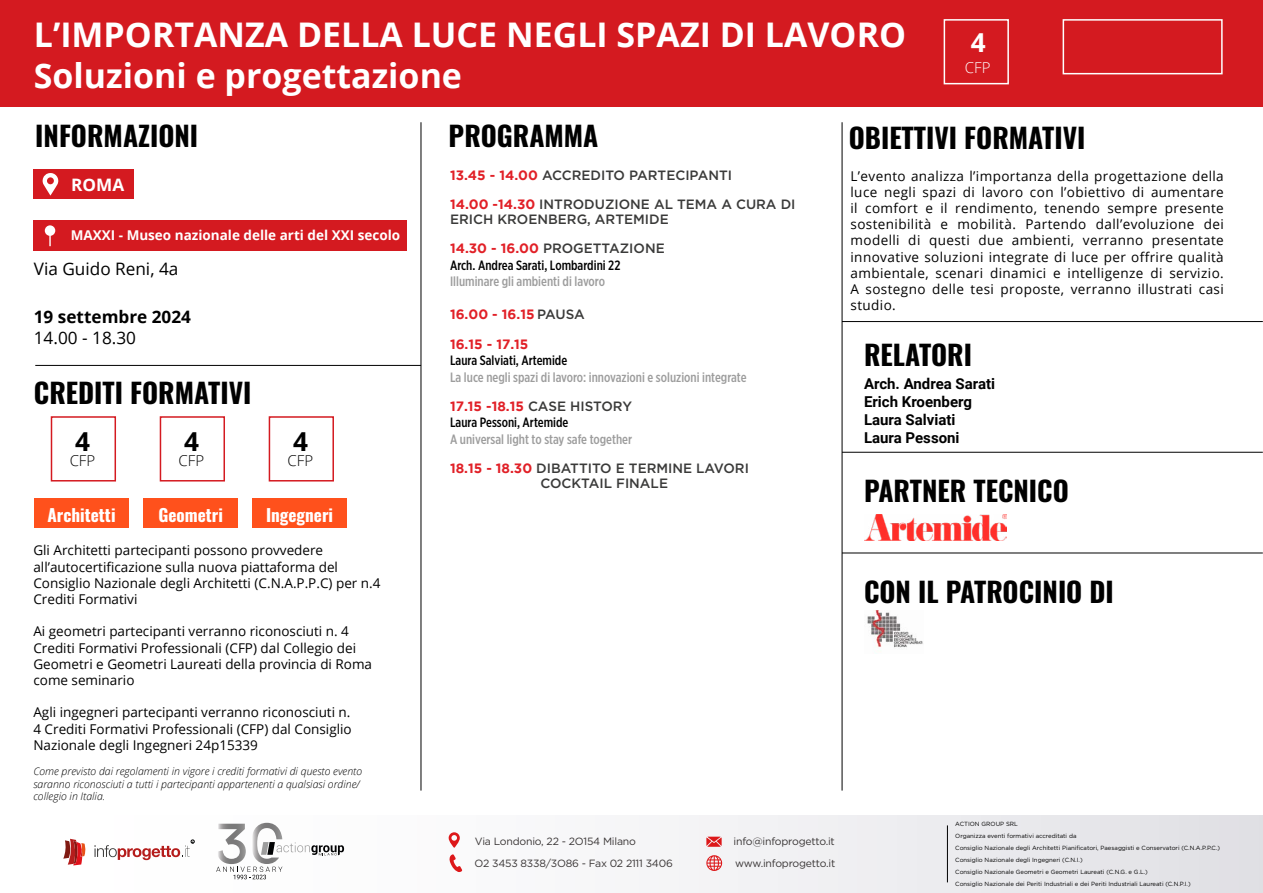
<style>
.page{position:relative;width:1263px;height:893px;background:#fff}
.page>*{position:absolute;margin:0;border:0;box-sizing:border-box;transform-origin:0 0}
.t1{font:700 33.9px/40.8px "Open Sans";color:#fff}
.t2{font:700 27.6px "Oswald";color:#000}
.t3{font:700 26.1px "Open Sans";color:#000}
.t4{font:700 26.1px "Open Sans";color:#fff}
.t5{font:700 17.1px "Oswald";color:#fff}
.t6{font:17.1px "Open Sans";color:#000}
.t7{font:700 17.1px "Open Sans";color:#000}
.t8{font:700 17.1px "Open Sans";color:#fff}
.t9{font:700 15px/18px "Roboto";color:#000}
.t10{font:300 15px "Open Sans";color:#000}
.t11{font:300 15px "Open Sans";color:#fff}
.t12{font:13.5px/16.2px "Open Sans";color:#000}
.t13{font:500 13.5px/29.4px "Gotham";color:#3a3a39}
.t14{font:500 13.5px "Gotham X Narrow";color:#9d9d9d}
.t15{font:500 13.5px "Gotham X Narrow";color:#000}
.t16{font:700 13.5px/29.4px "Gotham";color:#e12027}
.t17{font:700 13.5px "Open Sans";color:#fff}
.t18{font:italic 300 10.5px/12.6px "Open Sans";color:#000}
.t19{font:10.5px "Gotham";letter-spacing:-.02em;color:#393535}
.t20{font:6px/12px "Gotham";color:#000}
.s1{font-weight:700;color:#e12027}
.s2{font-weight:500;color:#3a3a39}
</style>
<div class="page">
<div style="left:0;top:815px;width:1263px;height:78px;background:linear-gradient(to right,#fff,#e3e3e7)"></div>
<svg style="left:449px;top:854px;width:13px;height:18px"></svg>
<svg style="left:706px;top:855px;width:16px;height:16px"></svg>
<svg style="left:706px;top:837px;width:16px;height:10px"></svg>
<svg style="left:449px;top:832px;width:11px;height:16px"></svg>
<hr style="left:947px;top:825px;width:1px;height:57px;background:#000">
<div style="left:0;top:0;width:1263px;height:106px;background:#d41a20"></div>
<hr style="left:421px;top:122px;width:1px;height:669px;background:#000">
<hr style="left:842px;top:122px;width:1px;height:669px;background:#000">
<div style="left:34px;top:169px;width:100px;height:30px;background:#d41a20"></div>
<div style="left:33px;top:220px;width:374px;height:31px;background:#d41a20"></div>
<div style="left:34px;top:498px;width:95px;height:30px;background:#ff511c"></div>
<div style="left:143px;top:498px;width:95px;height:30px;background:#ff511c"></div>
<div style="left:252px;top:498px;width:95px;height:30px;background:#ff511c"></div>
<svg style="left:42px;top:173px;width:17px;height:23px"></svg>
<div style="left:45px;top:225px;width:10px;height:11px;background:#fff;border-radius:5px"></div>
<div style="left:51px;top:416px;width:65px;height:65px;border:2px solid #d41a20"></div>
<div style="left:160px;top:416px;width:65px;height:65px;border:2px solid #d41a20"></div>
<div style="left:269px;top:416px;width:65px;height:65px;border:2px solid #d41a20"></div>
<hr style="left:35px;top:365px;width:386px;height:1px;background:#000">
<hr style="left:842px;top:452px;width:421px;height:1px;background:#000">
<hr style="left:842px;top:321px;width:421px;height:1px;background:#000">
<div style="left:944px;top:19px;width:65px;height:65px;border:2px solid #fff"></div>
<div style="left:1062px;top:19px;width:160px;height:55px;border:2px solid #fff"></div>
<svg style="left:63px;top:839px;width:24px;height:26px"></svg>
<svg style="left:95px;top:840px;width:99px;height:20px"></svg>
<svg style="left:216px;top:823px;width:128px;height:56px"></svg>
<img style="left:864px;top:514px;width:143px;height:27px">
<hr style="left:842px;top:553px;width:421px;height:1px;background:#000">
<img style="left:867px;top:611px;width:56px;height:37px">
<h1 class="t1" style="left:34px;top:13px;width:874px">L’IMPORTANZA DELLA LUCE NEGLI SPAZI DI LAVORO<br>Soluzioni e progettazione</h1>
<h2 class="t2" style="left:35px;top:122px;width:164px">INFORMAZIONI</h2>
<h2 class="t2" style="left:449px;top:122px;width:151px">PROGRAMMA</h2>
<h2 class="t2" style="left:849px;top:123px;width:238px">OBIETTIVI FORMATIVI</h2>
<h3 class="t4" style="left:971px;top:24px;width:16px">4</h3>
<p class="t11" style="left:965px;top:57px;width:27px">CFP</p>
<p class="t8" style="left:71px;top:173px;width:55px">ROMA</p>
<p class="t17" style="left:71px;top:225px;width:331px">MAXXI - Museo nazionale delle arti del XXI secolo</p>
<p class="t6" style="left:34px;top:257px;width:146px">Via Guido Reni, 4a</p>
<p class="t7" style="left:34px;top:305px;width:159px">19 settembre 2024</p>
<p class="t6" style="left:34px;top:326px;width:104px">14.00 - 18.30</p>
<h2 class="t2" style="left:34px;top:378px;width:219px">CREDITI FORMATIVI</h2>
<h3 class="t3" style="left:75px;top:423px;width:16px">4</h3>
<h3 class="t3" style="left:184px;top:423px;width:16px">4</h3>
<h3 class="t3" style="left:293px;top:423px;width:16px">4</h3>
<p class="t10" style="left:70px;top:451px;width:27px">CFP</p>
<p class="t10" style="left:179px;top:451px;width:27px">CFP</p>
<p class="t10" style="left:288px;top:451px;width:27px">CFP</p>
<p class="t5" style="left:47px;top:506px;width:70px">Architetti</p>
<p class="t5" style="left:158px;top:506px;width:66px">Geometri</p>
<p class="t5" style="left:266px;top:506px;width:69px">Ingegneri</p>
<p class="t12" style="left:33px;top:542px;width:349px">Gli Architetti partecipanti possono provvedere all’autocertificazione sulla nuova piattaforma del Consiglio Nazionale degli Architetti (C.N.A.P.P.C) per n.4<br>Crediti Formativi</p>
<p class="t12" style="left:33px;top:623px;width:340px">Ai geometri partecipanti verranno riconosciuti n. 4<br>Crediti Formativi Professionali (CFP) dal Collegio dei Geometri e Geometri Laureati della provincia di Roma come seminario</p>
<p class="t12" style="left:33px;top:704px;width:320px;text-align:justify">Agli ingegneri partecipanti verranno riconosciuti n.<br>4 Crediti Formativi Professionali (CFP) dal Consiglio Nazionale degli Ingegneri 24p15339</p>
<p class="t18" style="left:33px;top:764px;width:330px">Come previsto dai regolamenti in vigore i crediti formativi di questo evento saranno riconosciuti a tutti i partecipanti appartenenti a qualsiasi ordine/ collegio in Italia.</p>
<p class="t13" style="left:450px;top:160px;width:347px"><span class="s1">13.45 - 14.00</span> ACCREDITO PARTECIPANTI<br><span class="s1">14.00 -14.30</span> INTRODUZIONE AL TEMA A CURA DI</p>
<p class="t13" style="left:450px;top:204px;width:220px">ERICH KROENBERG, ARTEMIDE<br><span class="s1">14.30 - 16.00</span> PROGETTAZIONE</p>
<p class="t15" style="left:450px;top:257px;width:172px">Arch. Andrea Sarati, Lombardini 22</p>
<p class="t14" style="left:450px;top:273px;width:157px">Illuminare gli ambienti di lavoro</p>
<p class="t16" style="left:450px;top:299px;width:136px">16.00 - 16.15 <span class="s2">PAUSA<br></span>16.15 - 17.15</p>
<p class="t15" style="left:450px;top:352px;width:119px">Laura Salviati, Artemide</p>
<p class="t14" style="left:450px;top:369px;width:298px">La luce negli spazi di lavoro: innovazioni e soluzioni integrate</p>
<p class="t16" style="left:450px;top:391px;width:183px">17.15 -18.15 <span class="s2">CASE HISTORY</span></p>
<p class="t15" style="left:450px;top:414px;width:120px">Laura Pessoni, Artemide</p>
<p class="t14" style="left:450px;top:431px;width:184px">A universal light to stay safe together</p>
<p class="t13" style="left:540px;top:461px;width:210px;line-height:14.7px;text-indent:-90px"><span class="s1">18.15 - 18.30</span> DIBATTITO E TERMINE LAVORI<br>COCKTAIL FINALE</p>
<p class="t12" style="left:850px;top:167px;width:375px;text-align:justify">L’evento analizza l’importanza della progettazione della luce negli spazi di lavoro con l’obiettivo di aumentare il comfort e il rendimento, tenendo sempre presente sostenibilità e mobilità. Partendo dall’evoluzione dei modelli di questi due ambienti, verranno presentate innovative soluzioni integrate di luce per offrire qualità ambientale, scenari dinamici e intelligenze di servizio.<br>A sostegno delle tesi proposte, verranno illustrati casi studio.</p>
<h2 class="t2" style="left:864px;top:340px;width:109px">RELATORI</h2>
<p class="t9" style="left:864px;top:374px;width:133px">Arch. Andrea Sarati<br>Erich Kroenberg<br>Laura Salviati<br>Laura Pessoni</p>
<h2 class="t2" style="left:864px;top:476px;width:206px">PARTNER TECNICO</h2>
<h2 class="t2" style="left:864px;top:577px;width:251px">CON IL PATROCINIO DI</h2>
<p class="t19" style="left:475px;top:834px;width:163px">Via Londonio, 22 - 2O154 Milano</p>
<p class="t19" style="left:734px;top:835px;width:103px">info@infoprogetto.it</p>
<p class="t19" style="left:474px;top:857px;width:200px">O2 3453 8338/3O86 - Fax 02 2111 3406</p>
<p class="t19" style="left:735px;top:856px;width:102px">www.infoprogetto.it</p>
<p class="t20" style="left:955px;top:817px;width:266px">ACTION GROUP SRL<br>Organizza eventi formativi accreditati da<br>Consiglio Nazionale degli Architetti Pianificatori, Paesaggisti e Conservatori (C.N.A.P.P.C.)<br>Consiglio Nazionale degli Ingegneri (C.N.I.)<br>Consiglio Nazionale Geometri e Geometri Laureati (C.N.G. e G.L.)<br>Consiglio Nazionale dei Periti Industriali e dei Periti Industriali Laureati (C.N.P.I.)</p>
</div>
